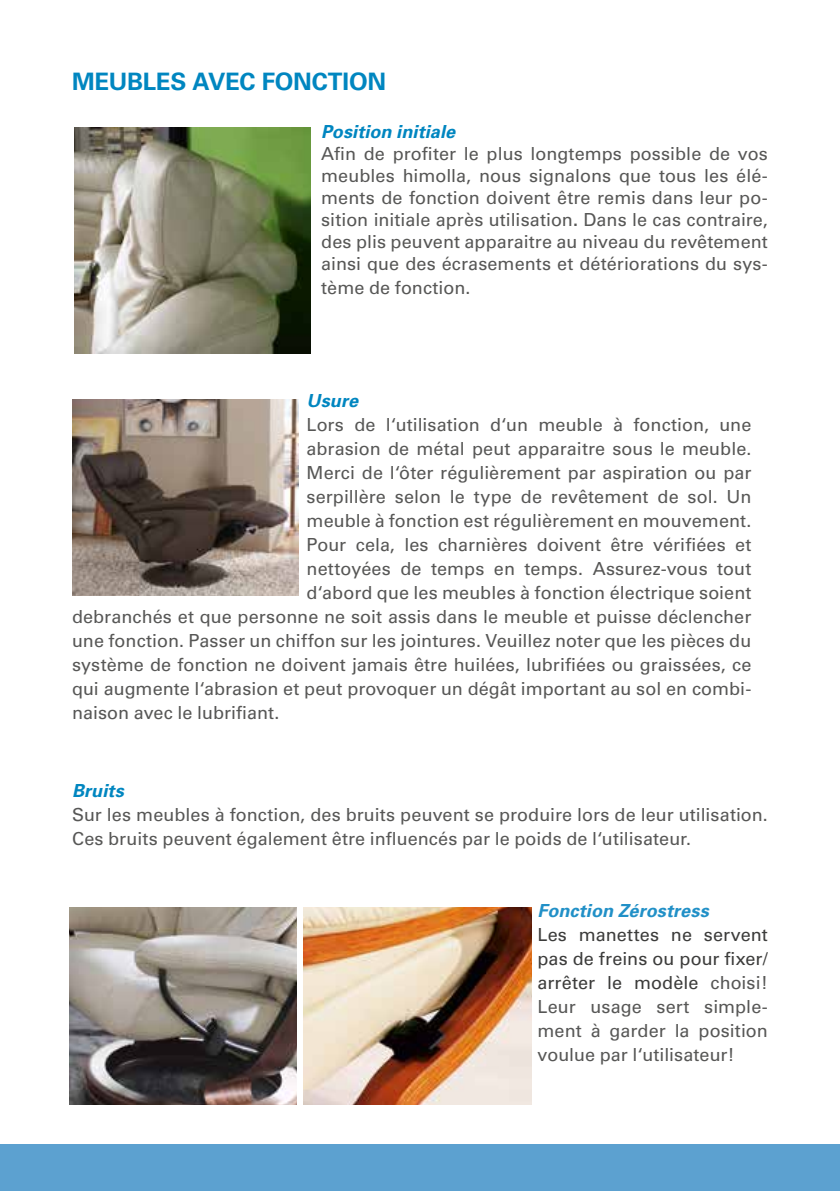
<style>
.page{position:relative;width:840px;height:1191px;background:#fff}
.page>*{position:absolute;margin:0;border:0;box-sizing:border-box;transform-origin:0 0}
.t1{font:700 24px "Univers";letter-spacing:-.01em;color:#0086c0}
.t2{font:18px/24px "Univers";letter-spacing:.005em;color:#575756;text-align:justify}
.t3{font:italic 700 18px "Univers";letter-spacing:.005em;color:#0086c0}
.t4{font:italic 700 18px "Univers";letter-spacing:.005em;color:#2190c7}
.s1{font-weight:700}
.s2{color:#3c3c3b}
</style>
<div class="page">
<div style="left:0;top:1144px;width:839px;height:47px;background:#5ca1d0"></div>
<img style="left:69px;top:907px;width:227px;height:197px">
<img style="left:303px;top:907px;width:228px;height:197px">
<img style="left:72px;top:399px;width:227px;height:196px">
<img style="left:74px;top:128px;width:236px;height:226px">
<h1 class="t1" style="left:72px;top:67px;width:315px">MEUBLES AVEC FONCTION</h1>
<p class="t3" style="left:321px;top:120px;width:135px">Position initiale</p>
<p class="t2" style="left:321px;top:143px;width:448px;line-height:22px">Afin de profiter le plus longtemps possible de vos meubles himolla, nous signalons que tous les élé&shy;ments de fonction doivent être remis dans leur po&shy;sition initiale après utilisation<span class="s1">.</span> Dans le cas contraire, des plis peuvent apparaitre au niveau du revêtement ainsi que des écrasements et détériorations du sys-</p>
<p class="t2" style="left:321px;top:276px;width:151px">tème de fonction.</p>
<p class="t3" style="left:306px;top:389px;width:53px">Usure</p>
<p class="t2" style="left:306px;top:413px;width:446px">Lors de l‘utilisation d‘un meuble à fonction, une</p>
<p class="t2" style="left:306px;top:437px;width:446px">abrasion de métal peut apparaitre sous le meuble.</p>
<p class="t2" style="left:306px;top:461px;width:446px">Merci de l‘ôter régulièrement par aspiration ou par</p>
<p class="t2" style="left:306px;top:485px;width:446px">serpillère selon le type de revêtement de sol. Un</p>
<p class="t2" style="left:306px;top:509px;width:446px">meuble à fonction est régulièrement en mouvement.</p>
<p class="t2" style="left:306px;top:533px;width:446px">Pour cela, les charnières doivent être vérifiées et</p>
<p class="t2" style="left:306px;top:557px;width:446px">nettoyées de temps en temps. Assurez-vous tout</p>
<p class="t2" style="left:306px;top:581px;width:446px">d‘abord que les meubles à fonction électrique soient</p>
<p class="t2" style="left:72px;top:605px;width:680px">debranchés et que personne ne soit assis dans le meuble et puisse déclencher</p>
<p class="t2" style="left:72px;top:629px;width:680px">une fonction. Passer un chiffon sur les jointures. Veuillez noter que les pièces du</p>
<p class="t2" style="left:72px;top:653px;width:680px">système de fonction ne doivent jamais être huilées, lubrifiées ou graissées, ce</p>
<p class="t2" style="left:72px;top:677px;width:680px">qui augmente l‘abrasion et peut provoquer un dégât important au sol en combi-</p>
<p class="t2" style="left:72px;top:701px;width:209px">naison avec le lubrifiant.</p>
<p class="t3" style="left:72px;top:779px;width:53px">Bruits</p>
<p class="t2" style="left:72px;top:803px;width:697px">Sur les meubles à fonction, des bruits peuvent se produire lors de leur utilisation.<br>Ces bruits peuvent également être influencés par le poids de l‘utilisateur.</p>
<p class="t4" style="left:537px;top:899px;width:173px">Fonction Zérostress</p>
<p class="t2" style="left:537px;top:923px;width:232px"><span class="s2">Les manettes ne servent pas de freins ou pour fixer/ arrêter le modèle</span> choisi!<br>Leur usage sert simple&shy;ment à garder la position voulue par l‘utilisateur!</p>
</div>
